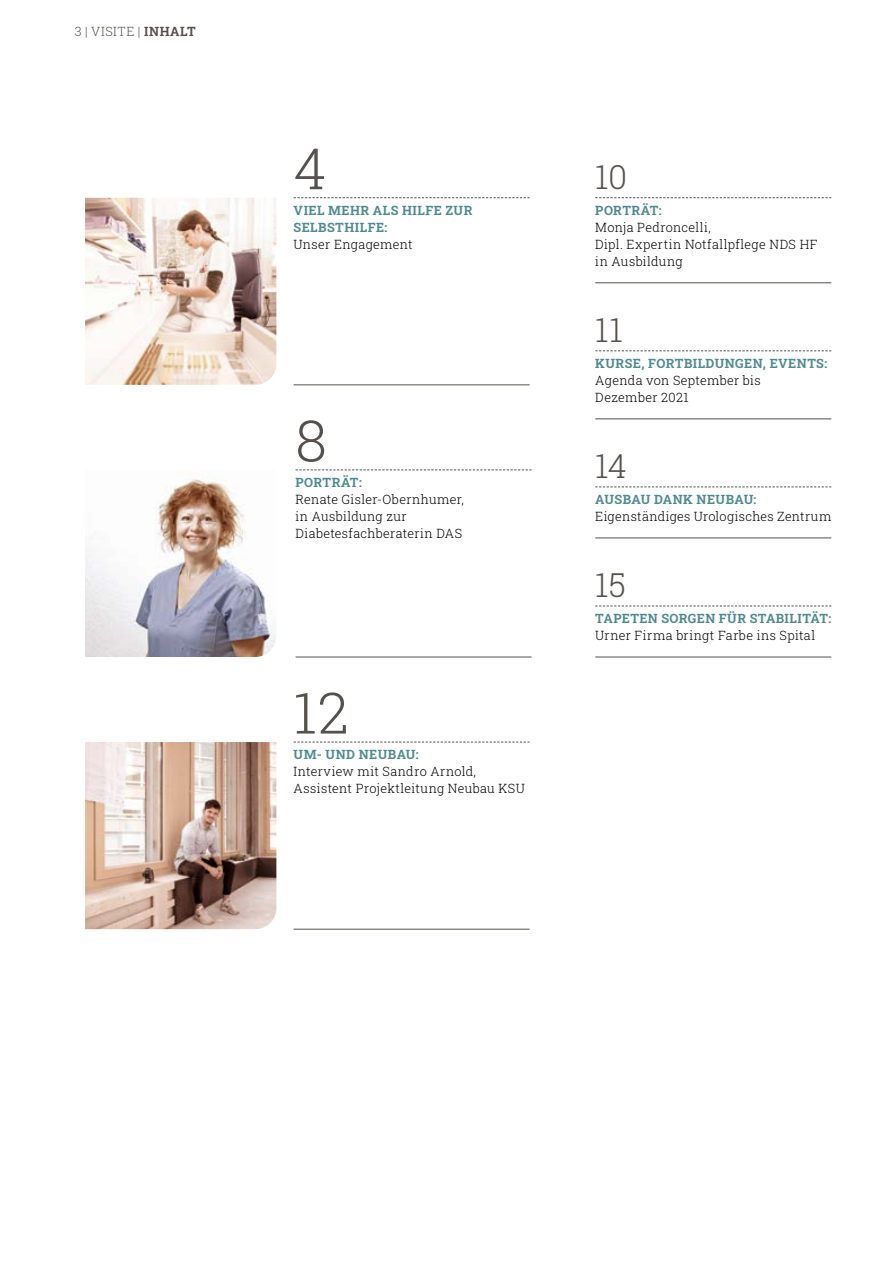
<style>
.page{position:relative;width:893px;height:1263px;background:#fff}
.page>*{position:absolute;margin:0;border:0;box-sizing:border-box;transform-origin:0 0}
.t1{font:300 57px "Roboto Slab";color:#55524e}
.t2{font:300 33px "Roboto Slab";letter-spacing:-.005em;color:#55524e}
.t3{font:300 12.75px/17px "Roboto Slab";letter-spacing:.025em;color:#000}
.t4{font:700 12.75px/17px "Roboto Slab";letter-spacing:.035em;color:#518990}
.t5{font:300 12.75px "Roboto Slab";letter-spacing:.045em;color:#55524e}
.s1{font-weight:700}
</style>
<div class="page">
<img style="left:85px;top:198px;width:191px;height:187px">
<img style="left:85px;top:476px;width:191px;height:181px">
<img style="left:85px;top:742px;width:191px;height:187px">
<svg style="left:595px;top:197px;width:236px;height:1px"></svg>
<hr style="left:595px;top:282px;width:236px;height:1px;background:#55524e">
<svg style="left:595px;top:350px;width:236px;height:1px"></svg>
<hr style="left:595px;top:418px;width:236px;height:1px;background:#55524e">
<svg style="left:595px;top:486px;width:236px;height:1px"></svg>
<hr style="left:595px;top:537px;width:236px;height:1px;background:#55524e">
<svg style="left:595px;top:606px;width:236px;height:1px"></svg>
<hr style="left:595px;top:657px;width:236px;height:1px;background:#55524e">
<svg style="left:294px;top:197px;width:236px;height:1px"></svg>
<hr style="left:294px;top:384px;width:236px;height:1px;background:#55524e">
<svg style="left:296px;top:469px;width:235px;height:1px"></svg>
<hr style="left:296px;top:657px;width:235px;height:1px;background:#55524e">
<svg style="left:294px;top:742px;width:236px;height:1px"></svg>
<hr style="left:294px;top:929px;width:236px;height:1px;background:#55524e">
<p class="t5" style="left:75px;top:23px;width:122px">3 | VISITE | <span class="s1">INHALT</span></p>
<h1 class="t1" style="left:294px;top:129px;width:34px">4</h1>
<p class="t4" style="left:294px;top:201px;width:180px">VIEL MEHR ALS HILFE ZUR<br>SELBSTHILFE:</p>
<p class="t3" style="left:294px;top:235px;width:120px">Unser Engagement</p>
<h1 class="t1" style="left:296px;top:402px;width:33px">8</h1>
<p class="t4" style="left:296px;top:473px;width:68px">PORTRÄT:</p>
<p class="t3" style="left:296px;top:490px;width:170px">Renate Gisler-Obernhumer, in Ausbildung zur<br>Diabetesfachberaterin DAS</p>
<h1 class="t1" style="left:294px;top:674px;width:57px">12</h1>
<p class="t4" style="left:294px;top:746px;width:126px">UM- UND NEUBAU:</p>
<p class="t3" style="left:294px;top:763px;width:233px">Interview mit Sandro Arnold,<br>Assistent Projektleitung Neubau KSU</p>
<h2 class="t2" style="left:595px;top:155px;width:33px">10</h2>
<p class="t4" style="left:595px;top:201px;width:68px">PORTRÄT:</p>
<p class="t3" style="left:595px;top:218px;width:224px">Monja Pedroncelli,<br>Dipl. Expertin Notfallpflege NDS HF in Ausbildung</p>
<h2 class="t2" style="left:595px;top:308px;width:29px">11</h2>
<p class="t4" style="left:595px;top:354px;width:233px">KURSE, FORTBILDUNGEN, EVENTS:</p>
<p class="t3" style="left:595px;top:371px;width:167px">Agenda von September bis<br>Dezember 2021</p>
<h2 class="t2" style="left:595px;top:444px;width:33px">14</h2>
<p class="t4" style="left:595px;top:490px;width:163px">AUSBAU DANK NEUBAU:</p>
<p class="t3" style="left:595px;top:507px;width:237px">Eigenständiges Urologisches Zentrum</p>
<h2 class="t2" style="left:595px;top:563px;width:32px">15</h2>
<p class="t4" style="left:595px;top:609px;width:237px">TAPETEN SORGEN FÜR STABILITÄT:</p>
<p class="t3" style="left:595px;top:626px;width:221px">Urner Firma bringt Farbe ins Spital</p>
</div>
